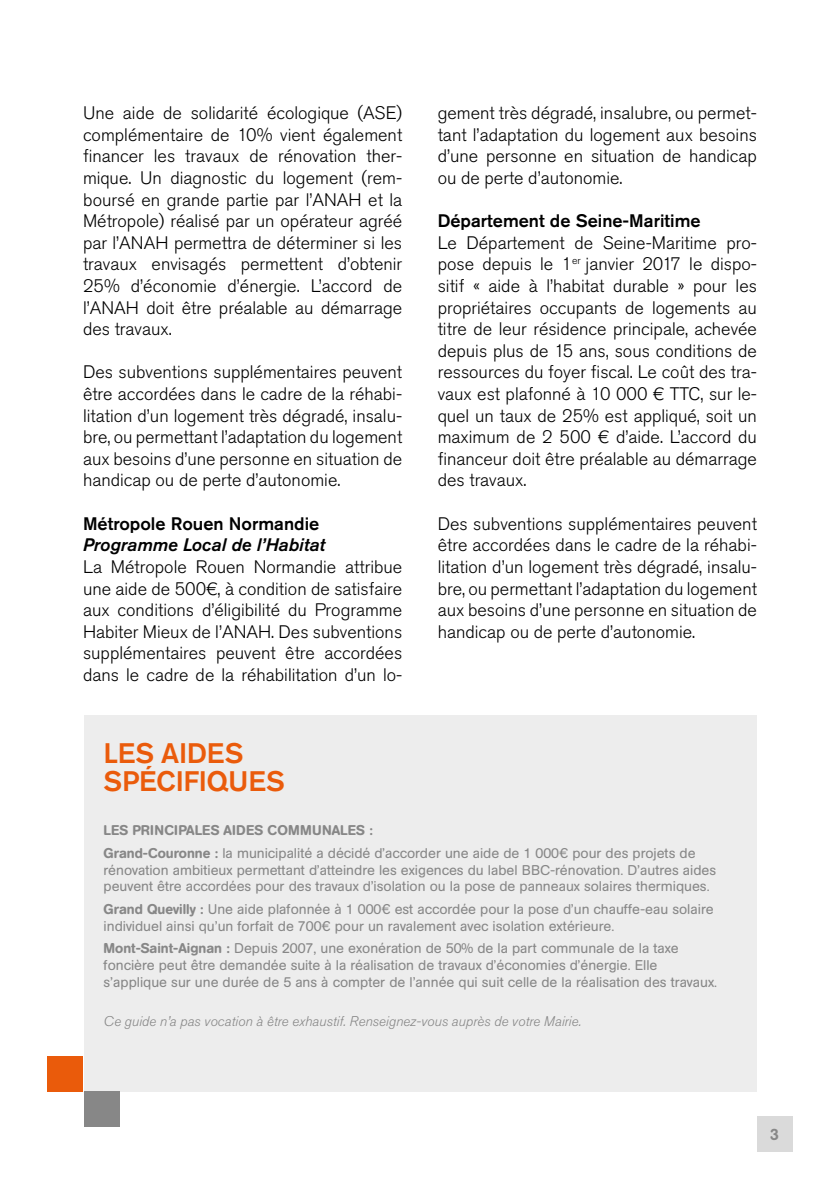
<style>
.page{position:relative;width:840px;height:1191px;background:#fff}
.page>*{position:absolute;margin:0;border:0;box-sizing:border-box;transform-origin:0 0}
.t1{font:500 28px/28px "Akzidenz Grotesk Std";letter-spacing:-.01em;color:#ea5b0b}
.t2{font:300 18px/21.6px "Akzidenz Grotesk Std";color:#000;text-align:justify}
.t3{font:500 18px "Akzidenz Grotesk Std";color:#000}
.t4{font:italic 500 18px "Akzidenz Grotesk Std";color:#000}
.t5{font:500 16px "AG Book Rounded BQ";color:#878787}
.t6{font:14px/16.8px "AG Book Rounded BQ";color:#878787}
.t7{font:italic 300 14px "Akzidenz Grotesk Std";color:#878787}
.s1{font-weight:500}
</style>
<div class="page">
<div style="left:84px;top:715px;width:672px;height:376px;background:#ededed"></div>
<div style="left:756px;top:1116px;width:36px;height:35px;background:#dadada"></div>
<div style="left:48px;top:1056px;width:35px;height:35px;background:#ea5b0b"></div>
<div style="left:84px;top:1091px;width:35px;height:36px;background:#878787"></div>
<p class="t2" style="left:83px;top:102px;width:320px">Une aide de solidarité écologique (ASE) complémentaire de 10% vient également financer les travaux de rénovation ther&shy;mique. Un diagnostic du logement (rem&shy;boursé en grande partie par l’ANAH et la Métropole) réalisé par un opérateur agréé par l’ANAH permettra de déterminer si les travaux envisagés permettent d’obtenir 25% d’économie d’énergie. L’accord de l’ANAH doit être préalable au démarrage des travaux.</p>
<p class="t2" style="left:83px;top:362px;width:320px">Des subventions supplémentaires peuvent être accordées dans le cadre de la réhabi&shy;litation d’un logement très dégradé, insalu&shy;bre, ou permettant l’adaptation du logement aux besoins d’une personne en situation de handicap ou de perte d’autonomie.</p>
<p class="t3" style="left:83px;top:512px;width:238px">Métropole Rouen Normandie</p>
<p class="t4" style="left:83px;top:534px;width:243px">Programme Local de l’Habitat</p>
<p class="t2" style="left:83px;top:556px;width:320px">La Métropole Rouen Normandie attribue une aide de 500€, à condition de satisfaire aux conditions d’éligibilité du Programme Habiter Mieux de l’ANAH. Des subventions supplémentaires peuvent être accordées dans le cadre de la réhabilitation d’un lo-</p>
<p class="t2" style="left:437px;top:102px;width:320px">gement très dégradé, insalubre, ou permet&shy;tant l’adaptation du logement aux besoins d’une personne en situation de handicap ou de perte d’autonomie.</p>
<p class="t3" style="left:437px;top:210px;width:264px">Département de Seine-Maritime</p>
<p class="t2" style="left:437px;top:232px;width:320px">Le Département de Seine-Maritime pro&shy;pose depuis le 1<sup>er</sup> janvier 2017 le dispo&shy;sitif « aide à l’habitat durable » pour les propriétaires occupants de logements au titre de leur résidence principale, achevée depuis plus de 15 ans, sous conditions de ressources du foyer fiscal. Le coût des tra&shy;vaux est plafonné à 10 000 € TTC, sur le&shy;quel un taux de 25% est appliqué, soit un maximum de 2 500 € d’aide. L’accord du financeur doit être préalable au démarrage des travaux.</p>
<p class="t2" style="left:437px;top:513px;width:320px">Des subventions supplémentaires peuvent être accordées dans le cadre de la réhabi&shy;litation d’un logement très dégradé, insalu&shy;bre, ou permettant l’adaptation du logement aux besoins d’une personne en situation de handicap ou de perte d’autonomie.</p>
<h1 class="t1" style="left:103px;top:738px;width:183px">LES AIDES<br>SPÉCIFIQUES</h1>
<p class="t6" style="left:103px;top:819px;width:593px;line-height:22.4px"><span class="s1">LES PRINCIPALES AIDES COMMUNALES :<br>Grand-Couronne :</span> la municipalité a décidé d’accorder une aide de 1 000€ pour des projets de</p>
<p class="t6" style="left:103px;top:861px;width:613px">rénovation ambitieux permettant d’atteindre les exigences du label BBC-rénovation. D’autres aides peuvent être accordées pour des travaux d’isolation ou la pose de panneaux solaires thermiques.</p>
<p class="t6" style="left:103px;top:900px;width:611px"><span class="s1">Grand Quevilly :</span> Une aide plafonnée à 1 000€ est accordée pour la pose d’un chauffe-eau solaire individuel ainsi qu’un forfait de 700€ pour un ravalement avec isolation extérieure.</p>
<p class="t6" style="left:103px;top:940px;width:614px"><span class="s1">Mont-Saint-Aignan :</span> Depuis 2007, une exonération de 50% de la part communale de la taxe foncière peut être demandée suite à la réalisation de travaux d’économies d’énergie. Elle s’applique sur une durée de 5 ans à compter de l’année qui suit celle de la réalisation des travaux.</p>
<p class="t7" style="left:103px;top:1013px;width:479px">Ce guide n’a pas vocation à être exhaustif. Renseignez-vous auprès de votre Mairie.</p>
<p class="t5" style="left:769px;top:1125px;width:10px">3</p>
</div>
